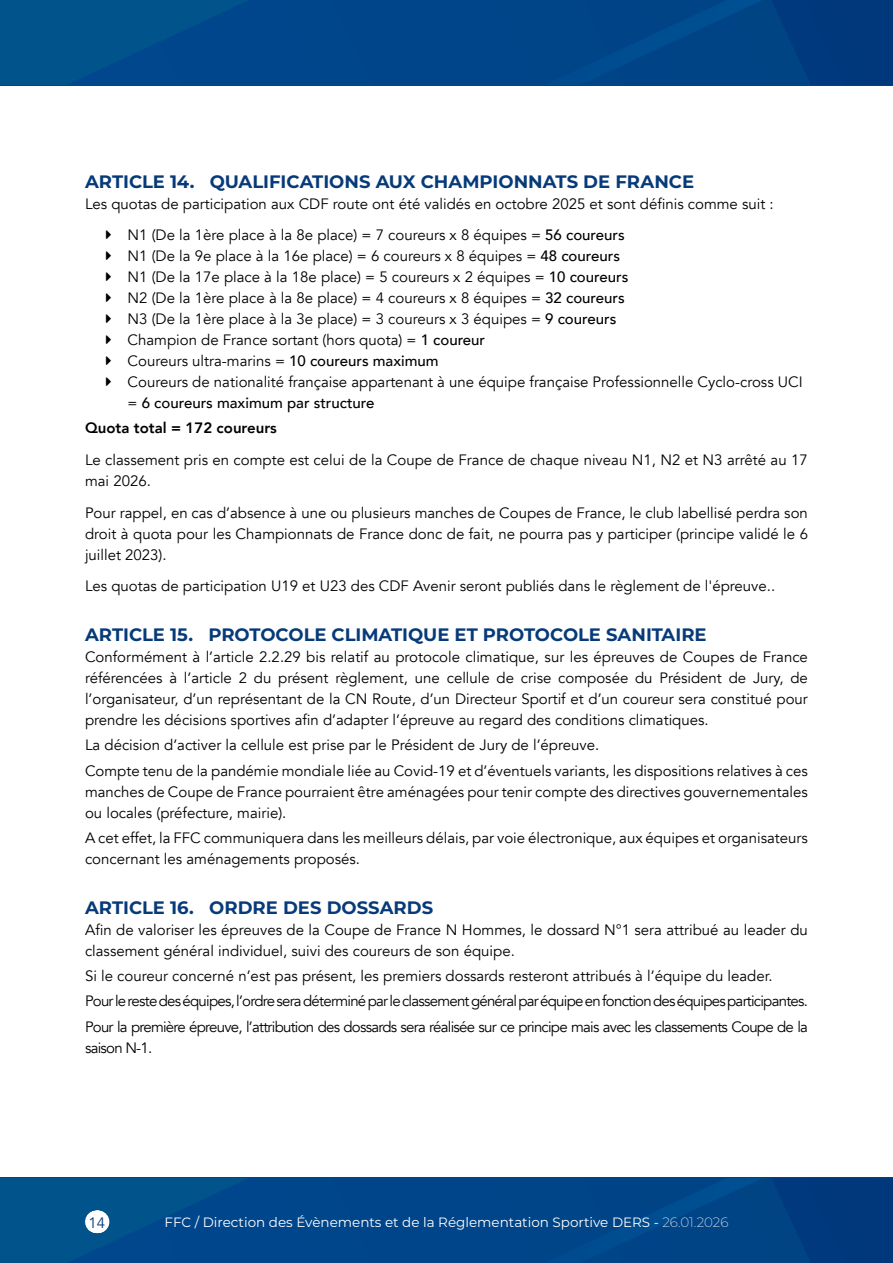
<style>
.page{position:relative;width:893px;height:1263px;background:#fff}
.page>*{position:absolute;margin:0;border:0;box-sizing:border-box;transform-origin:0 0}
.H2{font:700 18px "Montserrat";color:#063a79}
.t1{font:15px/21px "Avenir";color:#000}
.t2{font:15px/21px "Avenir";letter-spacing:-.05em;color:#000}
.t3{font:800 15px "Avenir";color:#000}
.t4{font:15px "Avenir";color:#063a79}
.t5{font:13.5px "Montserrat";color:#fff}
.s1{font-weight:500}
.s2{font-weight:200}
</style>
<div class="page">
<div style="left:0;top:1178px;width:893px;height:85px;background:#004589"></div>
<svg style="left:772px;top:1178px;width:121px;height:85px"></svg>
<div style="left:0;top:0;width:893px;height:85px;background:#004589"></div>
<svg style="left:0;top:0;width:248px;height:85px"></svg>
<svg style="left:744px;top:0;width:149px;height:85px"></svg>
<svg style="left:0;top:1178px;width:248px;height:85px"></svg>
<p class="H2" style="left:85px;top:168px;width:611px">ARTICLE 14. QUALIFICATIONS AUX CHAMPIONNATS DE FRANCE</p>
<p class="t1" style="left:85px;top:193px;width:690px">Les quotas de participation aux CDF route ont été validés en octobre 2025 et sont définis comme suit :</p>
<p class="t1" style="left:128px;top:225px;width:499px">N1 (De la 1ère place à la 8e place) = 7 coureurs x 8 équipes = <span class="s1">56 coureurs</span></p>
<p class="t1" style="left:128px;top:246px;width:494px">N1 (De la 9e place à la 16e place) = 6 coureurs x 8 équipes = <span class="s1">48 coureurs</span></p>
<p class="t1" style="left:128px;top:267px;width:502px">N1 (De la 17e place à la 18e place) = 5 coureurs x 2 équipes = <span class="s1">10 coureurs</span></p>
<p class="t1" style="left:128px;top:288px;width:499px">N2 (De la 1ère place à la 8e place) = 4 coureurs x 8 équipes = <span class="s1">32 coureurs</span></p>
<p class="t1" style="left:128px;top:309px;width:490px">N3 (De la 1ère place à la 3e place) = 3 coureurs x 3 équipes = <span class="s1">9 coureurs</span></p>
<p class="t1" style="left:128px;top:330px;width:359px">Champion de France sortant (hors quota) = <span class="s1">1 coureur</span></p>
<p class="t1" style="left:128px;top:351px;width:313px">Coureurs ultra-marins = <span class="s1">10 coureurs maximum</span></p>
<p class="t1" style="left:128px;top:372px;width:677px">Coureurs de nationalité française appartenant à une équipe française Professionnelle Cyclo-cross UCI = <span class="s1">6 coureurs maximum par structure</span></p>
<p class="t3" style="left:85px;top:416px;width:193px">Quota total = 172 coureurs</p>
<p class="t1" style="left:85px;top:450px;width:724px">Le classement pris en compte est celui de la Coupe de France de chaque niveau N1, N2 et N3 arrêté au 17 mai 2026.</p>
<p class="t1" style="left:85px;top:502px;width:724px;text-align:justify">Pour rappel, en cas d’absence à une ou plusieurs manches de Coupes de France, le club labellisé perdra son droit à quota pour les Championnats de France donc de fait, ne pourra pas y participer (principe validé le 6 juillet 2023).</p>
<p class="t1" style="left:85px;top:576px;width:692px">Les quotas de participation U19 et U23 des CDF Avenir seront publiés dans le règlement de l'épreuve..</p>
<p class="H2" style="left:85px;top:622px;width:623px">ARTICLE 15. PROTOCOLE CLIMATIQUE ET PROTOCOLE SANITAIRE</p>
<p class="t1" style="left:85px;top:647px;width:724px;text-align:justify">Conformément à l’article 2.2.29 bis relatif au protocole climatique, sur les épreuves de Coupes de France référencées à l’article 2 du présent règlement, une cellule de crise composée du Président de Jury, de l’organisateur, d’un représentant de la CN Route, d’un Directeur Sportif et d’un coureur sera constitué pour prendre les décisions sportives afin d’adapter l’épreuve au regard des conditions climatiques.</p>
<p class="t1" style="left:85px;top:735px;width:516px">La décision d’activer la cellule est prise par le Président de Jury de l’épreuve.</p>
<p class="t1" style="left:85px;top:760px;width:724px;text-align:justify">Compte tenu de la pandémie mondiale liée au Covid-19 et d’éventuels variants, les dispositions relatives à ces manches de Coupe de France pourraient être aménagées pour tenir compte des directives gouvernementales ou locales (préfecture, mairie).</p>
<p class="t1" style="left:85px;top:828px;width:724px">A cet effet, la FFC communiquera dans les meilleurs délais, par voie électronique, aux équipes et organisateurs concernant les aménagements proposés.</p>
<p class="H2" style="left:85px;top:894px;width:350px">ARTICLE 16. ORDRE DES DOSSARDS</p>
<p class="t1" style="left:85px;top:919px;width:724px">Afin de valoriser les épreuves de la Coupe de France N Hommes, le dossard N°1 sera attribué au leader du classement général individuel, suivi des coureurs de son équipe.</p>
<p class="t1" style="left:85px;top:966px;width:689px">Si le coureur concerné n’est pas présent, les premiers dossards resteront attribués à l’équipe du leader.</p>
<p class="t2" style="left:85px;top:991px;width:724px">Pour le reste des équipes, l’ordre sera déterminé par le classement général par équipe en fonction des équipes participantes.</p>
<p class="t2" style="left:85px;top:1016px;width:724px">Pour la première épreuve, l’attribution des dossards sera réalisée sur ce principe mais avec les classements Coupe de la saison N-1.</p>
<p class="t4" style="left:88px;top:1214px;width:18px">14</p>
<p class="t5" style="left:164px;top:1213px;width:565px">FFC / Direction des Évènements et de la Réglementation Sportive DERS - <span class="s2">26.01.2026</span></p>
</div>
